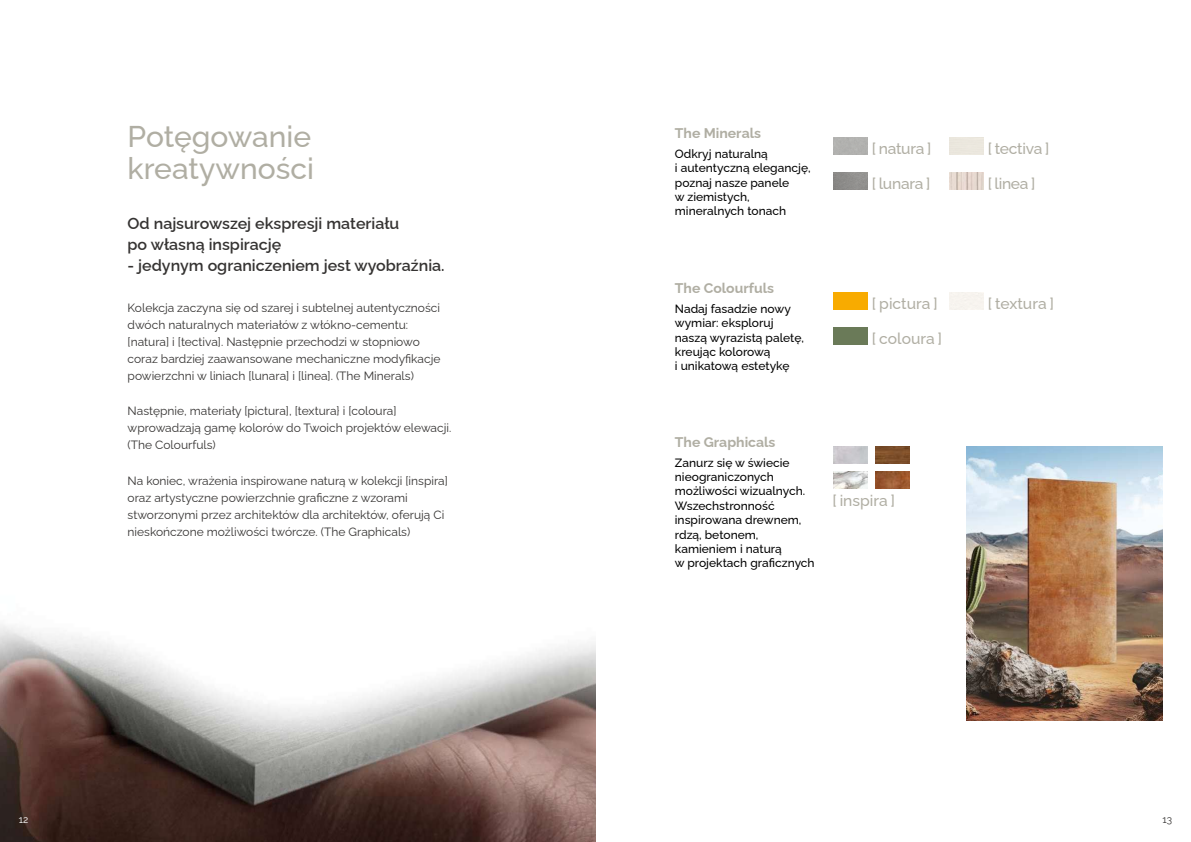
<style>
.page{position:relative;width:1191px;height:842px;background:#fff}
.page>*{position:absolute;margin:0;border:0;box-sizing:border-box;transform-origin:0 0}
.t1{font:500 30px/32px "Raleway";color:#b0aea3}
.t2{font:600 16px/21px "Raleway";color:#353332}
.t3{font:500 15.6px "Raleway";letter-spacing:-.005em;color:#b0aea3}
.t4{font:700 14px "Raleway";color:#b0aea3}
.t5{font:12px/17px "Raleway";color:#353332}
.t6{font:500 12px/14.4px "Raleway";color:#000}
.t7{font:10px "Raleway";color:#fff}
.t8{font:10px "Raleway";color:#353332}
</style>
<div class="page">
<img style="left:0;top:624px;width:595px;height:218px">
<img style="left:966px;top:446px;width:196px;height:274px">
<img style="left:949px;top:173px;width:34px;height:17px">
<div style="left:833px;top:292px;width:34px;height:17px;background:#f8ab00"></div>
<div style="left:833px;top:328px;width:34px;height:17px;background:#6a7a58"></div>
<img style="left:833px;top:471px;width:34px;height:17px">
<img style="left:875px;top:446px;width:34px;height:17px">
<img style="left:875px;top:471px;width:34px;height:17px">
<h1 class="t1" style="left:128px;top:117px;width:188px">Potęgowanie kreatywności</h1>
<h2 class="t2" style="left:128px;top:211px;width:273px">Od najsurowszej ekspresji materiału po własną inspirację</h2>
<h2 class="t2" style="left:128px;top:253px;width:318px">- jedynym ograniczeniem jest wyobraźnia.</h2>
<p class="t5" style="left:128px;top:298px;width:314px">Kolekcja zaczyna się od szarej i subtelnej autentyczności dwóch naturalnych materiałów z włókno-cementu: [natura] i [tectiva]. Następnie przechodzi w stopniowo coraz bardziej zaawansowane mechaniczne mody昀椀kacje powierzchni w liniach [lunara] i [linea]. (The Minerals)</p>
<p class="t5" style="left:128px;top:401px;width:325px">Następnie, materiały [pictura], [textura} i [coloura] wprowadzają gamę kolorów do Twoich projektów elewacji. (The Colourfuls)</p>
<p class="t5" style="left:128px;top:470px;width:322px">Na koniec, wrażenia inspirowane naturą w kolekcji [inspira] oraz artystyczne powierzchnie gra昀椀czne z wzorami stworzonymi przez architektów dla architektów, oferują Ci nieskończone możliwości twórcze. (The Graphicals)</p>
<p class="t4" style="left:675px;top:127px;width:88px">The Minerals</p>
<p class="t6" style="left:675px;top:145px;width:137px">Odkryj naturalną<br>i autentyczną elegancję, poznaj nasze panele<br>w ziemistych, mineralnych tonach</p>
<p class="t3" style="left:872px;top:136px;width:61px">[ natura ]</p>
<p class="t3" style="left:987px;top:136px;width:63px">[ tectiva ]</p>
<p class="t3" style="left:872px;top:171px;width:60px">[ lunara ]</p>
<p class="t3" style="left:987px;top:171px;width:49px">[ linea ]</p>
<p class="t4" style="left:675px;top:282px;width:101px">The Colourfuls</p>
<p class="t6" style="left:675px;top:300px;width:131px">Nadaj fasadzie nowy wymiar: eksploruj naszą wyrazistą paletę, kreując kolorową<br>i unikatową estetykę</p>
<p class="t3" style="left:872px;top:291px;width:67px">[ pictura ]</p>
<p class="t3" style="left:987px;top:291px;width:68px">[ textura ]</p>
<p class="t3" style="left:872px;top:326px;width:72px">[ coloura ]</p>
<p class="t4" style="left:675px;top:436px;width:102px">The Graphicals</p>
<p class="t6" style="left:675px;top:454px;width:141px">Zanurz się w świecie nieograniczonych możliwości wizualnych.<br>Wszechstronność inspirowana drewnem, rdzą, betonem, kamieniem i naturą<br>w projektach gra昀椀cznych</p>
<p class="t3" style="left:832px;top:488px;width:64px">[ inspira ]</p>
<p class="t7" style="left:19px;top:811px;width:11px">12</p>
<p class="t8" style="left:1162px;top:811px;width:11px">13</p>
</div>
